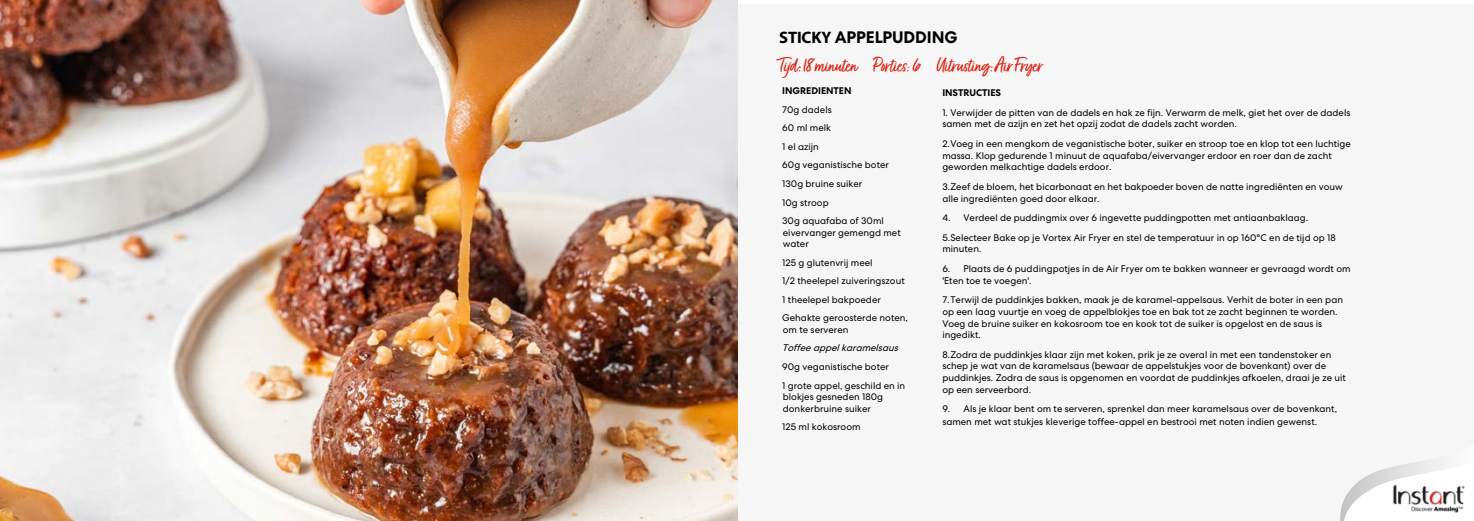
<style>
.page{position:relative;width:1474px;height:521px;background:#fff}
.page>*{position:absolute;margin:0;border:0;box-sizing:border-box;transform-origin:0 0}
.t1{font:23.62px "Fave Script Pro";letter-spacing:-.02em;color:#db291c}
.t2{font:700 16.62px "Centra No 2";letter-spacing:-.01em;color:#000}
.t3{font:9.62px/11.5px "Centra No 2";color:#000}
.t4{font:700 9.62px "Centra No 2";color:#000}
.t5{font:italic 9.62px "Centra No 2";color:#000}
.s1{font-family:"Myriad Pro"}
</style>
<div class="page">
<div style="left:0;top:5px;width:1473px;height:516px;background:#f6f6f6"></div>
<img style="left:0;top:0;width:738px;height:521px">
<svg style="left:1340px;top:460px;width:87px;height:61px"></svg>
<img style="left:1392px;top:484px;width:73px;height:29px">
<h2 class="t2" style="left:779px;top:28px;width:180px"><span class="s1">STICKY</span> APPELPUDDING</h2>
<h1 class="t1" style="left:779px;top:50px;width:266px">Tijd: 18 minuten Porties: 6 Uitrusting: AirFryer</h1>
<p class="t4" style="left:782px;top:85px;width:71px">INGREDIENTEN</p>
<p class="t3" style="left:782px;top:100px;width:108px;line-height:18.6px">70g dadels<br>60 ml melk<br>1 el azijn<br>60g veganistische boter<br>130g bruine suiker<br>10g stroop<br>30g aquafaba of 30ml</p>
<p class="t3" style="left:783px;top:226px;width:119px">eivervanger gemengd met water</p>
<p class="t3" style="left:782px;top:253px;width:127px;line-height:18.6px">125 g glutenvrij meel<br>1/2 theelepel zuiveringszout<br>1 theelepel bakpoeder<br>Gehakte geroosterde noten,</p>
<p class="t3" style="left:783px;top:324px;width:67px">om te serveren</p>
<p class="t5" style="left:782px;top:342px;width:121px">Toffeeappelkaramelsaus</p>
<p class="t3" style="left:782px;top:357px;width:124px;line-height:18.6px">90g veganistische boter<br>1 grote appel, geschild en in</p>
<p class="t3" style="left:783px;top:391px;width:102px">blokjes gesneden 180g donkerbruine suiker</p>
<p class="t3" style="left:782px;top:421px;width:80px">125 ml kokosroom</p>
<p class="t4" style="left:942px;top:87px;width:60px">INSTRUCTIES</p>
<p class="t3" style="left:942px;top:107px;width:409px">1. Verwijder de pitten van de dadels en hak ze fijn. Verwarm de melk, giet het over de dadels samen met de azijn en zet het opzij zodat de dadels zacht worden.</p>
<p class="t3" style="left:942px;top:138px;width:410px">2.Voeg in een mengkom de veganistische boter, suiker en stroop toe en klop tot een luchtige massa. Klop gedurende 1 minuut de aquafaba/eivervanger erdoor en roer dan de zacht geworden melkachtige dadels erdoor.</p>
<p class="t3" style="left:942px;top:181px;width:402px">3.Zeef de bloem, het bicarbonaat en het bakpoeder boven de natte ingrediënten en vouw alle ingrediënten goed door elkaar.</p>
<p class="t3" style="left:942px;top:208px;width:395px;line-height:19.7px">4. Verdeel de puddingmix over 6 ingevette puddingpotten met antiaanbaklaag.<br>5.Selecteer Bake op je Vortex Air Fryer en stel de temperatuur in op 160°C en de tijd op 18</p>
<p class="t3" style="left:942px;top:243px;width:41px">minuten.</p>
<p class="t3" style="left:942px;top:263px;width:410px">6. Plaats de 6 puddingpotjes in de Air Fryer om te bakken wanneer er gevraagd wordt om 'Eten toe te voegen'.</p>
<p class="t3" style="left:942px;top:294px;width:402px">7.Terwijl de puddinkjes bakken, maak je de karamel-appelsaus. Verhit de boter in een pan op een laag vuurtje en voeg de appelblokjes toe en bak tot ze zacht beginnen te worden.<br>Voeg de bruine suiker en kokosroom toe en kook tot de suiker is opgelost en de saus is ingedikt.</p>
<p class="t3" style="left:942px;top:349px;width:405px">8.Zodra de puddinkjes klaar zijn met koken, prik je ze overal in met een tandenstoker en schep je wat van de karamelsaus (bewaar de appelstukjes voor de bovenkant) over de puddinkjes. Zodra de saus is opgenomen en voordat de puddinkjes afkoelen, draai je ze uit op een serveerbord.</p>
<p class="t3" style="left:942px;top:403px;width:396px;line-height:12.2px">9. Als je klaar bent om te serveren, sprenkel dan meer karamelsaus over de bovenkant, samen met wat stukjes kleverige toffee-appel en bestrooi met noten indien gewenst.</p>
</div>
